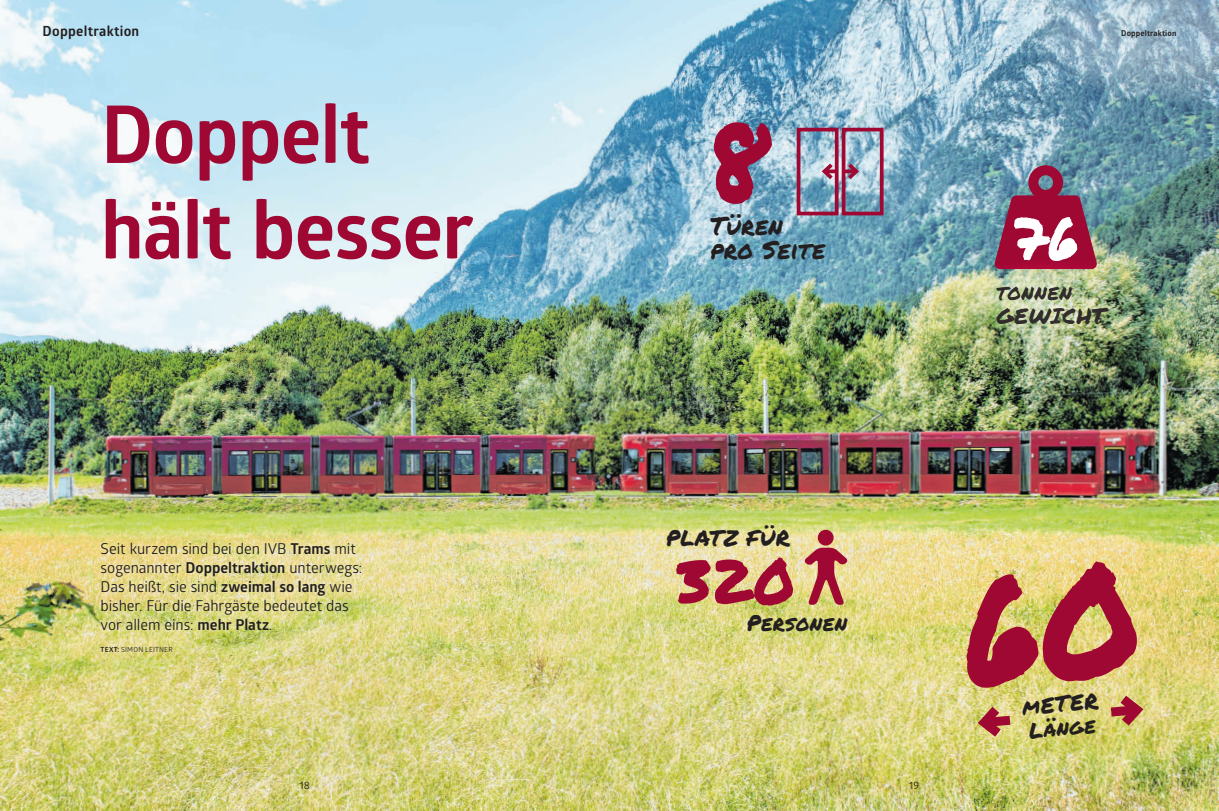
<style>
.page{position:relative;width:1219px;height:811px;background:#fff}
.page>*{position:absolute;margin:0;border:0;box-sizing:border-box;transform-origin:0 0}
.t1{font:110.3px "Permanent Marker";color:#9e0832}
.t2{font:700 79.7px/95.6px "Glober";letter-spacing:-.02em;color:#9e0832}
.t3{font:61.3px "Permanent Marker";color:#9e0832}
.t4{font:59.4px "Permanent Marker";color:#fff}
.t5{font:25px/24px "Permanent Marker";letter-spacing:.015em;color:#231f20}
.t6{font:22px/24px "Permanent Marker";letter-spacing:.02em;color:#231f20}
.t7{font:15px/19px "Glober";letter-spacing:-.005em;color:#231f20}
.t8{font:700 14px "Glober";letter-spacing:.02em;color:#231f20}
.t9{font:10.6px "Glober";color:#231f20}
.t10{font:700 8px "Glober";letter-spacing:.02em;color:#231f20}
.t11{font:7px "Glober";letter-spacing:.03em;color:#231f20}
.s1{font-weight:700}
</style>
<div class="page">
<img style="left:0;top:0;width:1219px;height:811px">
<div style="left:96px;top:538px;width:270px;height:119px;background:#fff;opacity:.4"></div>
<svg style="left:994px;top:165px;width:103px;height:99px;background:#8b405f"></svg>
<div style="left:842px;top:128px;width:42px;height:87px;border:4px solid #9e0832"></div>
<div style="left:797px;top:128px;width:42px;height:87px;border:4px solid #9e0832"></div>
<svg style="left:819px;top:160px;width:18px;height:23px"></svg>
<hr style="left:843px;top:169px;width:13px;height:4px;background:#9e0832">
<svg style="left:844px;top:160px;width:18px;height:23px"></svg>
<img style="left:936px;top:258px;width:223px;height:95px;border-radius:50%">
<svg style="left:804px;top:548px;width:44px;height:57px;background:#c47665"></svg>
<div style="left:818px;top:530px;width:16px;height:15px;background:#9e0832;border-radius:50%"></div>
<svg style="left:1023px;top:0;width:196px;height:103px;background:#8eaec1"></svg>
<svg style="left:959px;top:558px;width:191px;height:187px;background:#dfd07b"></svg>
<p class="t8" style="left:43px;top:22px;width:98px">Doppeltraktion</p>
<h2 class="t2" style="left:101px;top:85px;width:374px">Doppelt hält besser</h2>
<p class="t7" style="left:101px;top:539px;width:263px">Seit kurzem sind bei den IVB <span class="s1">Trams</span> mit sogenannter <span class="s1">Doppeltraktion</span> unterwegs:<br>Das heißt, sie sind <span class="s1">zweimal so lang</span> wie bisher. Für die Fahrgäste bedeutet das vor allem eins: <span class="s1">mehr Platz</span>.</p>
<p class="t11" style="left:101px;top:645px;width:74px"><span class="s1">TEXT:</span> SIMON LEITNER</p>
<p class="t9" style="left:300px;top:777px;width:12px">18</p>
<h1 class="t1" style="left:707px;top:80px;width:61px">8</h1>
<h3 class="t5" style="left:710px;top:213px;width:116px">Türen pro Seite</h3>
<p class="t10" style="left:1121px;top:28px;width:57px">Doppeltraktion</p>
<h3 class="t4" style="left:1013px;top:194px;width:67px">76</h3>
<h3 class="t6" style="left:996px;top:279px;width:110px">tonnen<br>GEWICHT</h3>
<h3 class="t6" style="left:666px;top:525px;width:125px">PLATZ FÜR</h3>
<h3 class="t3" style="left:677px;top:536px;width:120px">320</h3>
<h3 class="t6" style="left:747px;top:610px;width:102px">Personen</h3>
<p class="t9" style="left:909px;top:777px;width:12px">19</p>
<h3 class="t6" style="left:1021px;top:694px;width:78px;rotate:-5deg">mETER<br>Länge</h3>
</div>
